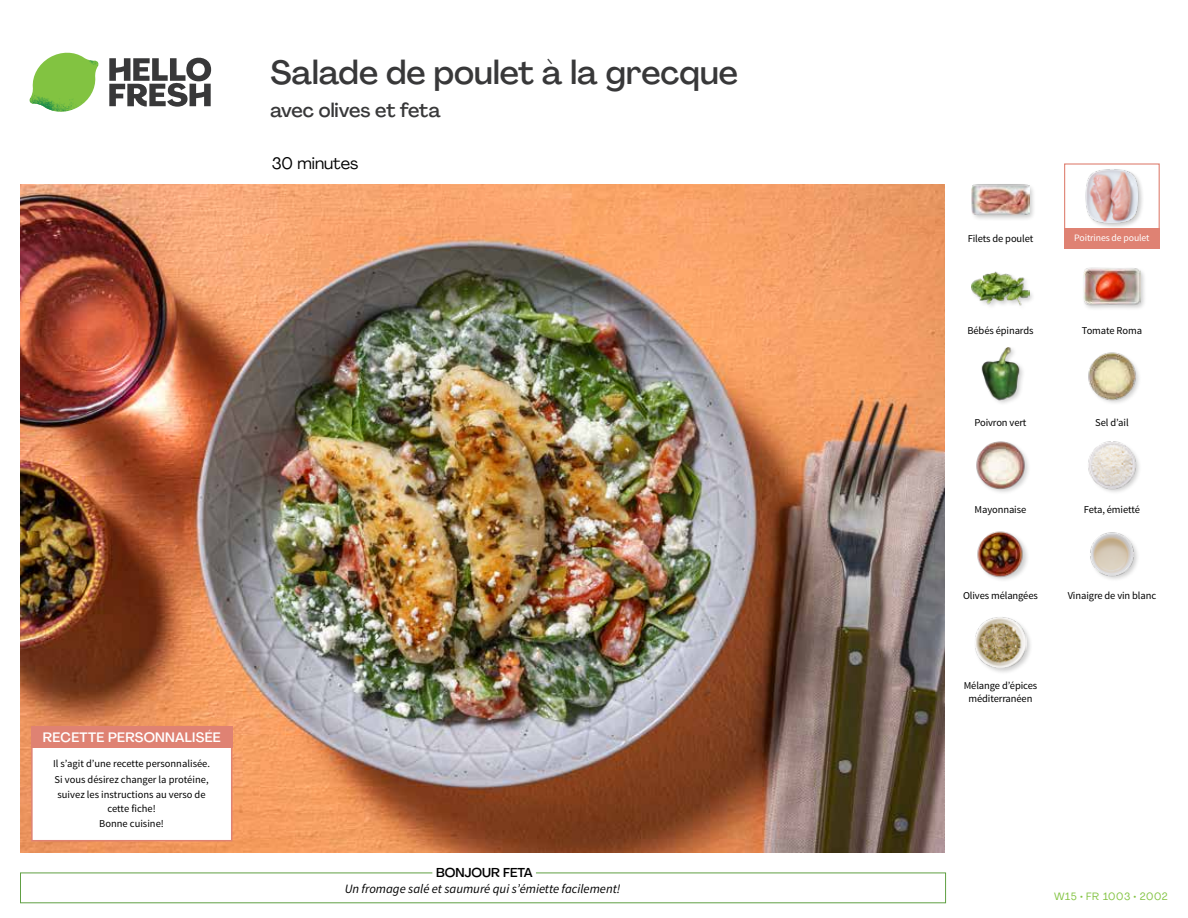
<style>
.page{position:relative;width:1188px;height:918px;background:#fff}
.page>*{position:absolute;margin:0;border:0;box-sizing:border-box;transform-origin:0 0}
.t1{font:500 33px "Agrandir";color:#383839}
.t2{font:500 19.5px "Agrandir";letter-spacing:-.005em;color:#383839}
.t3{font:16.5px "Agrandir";color:#000}
.t4{font:500 13.5px "Agrandir";letter-spacing:.02em;color:#fff}
.t5{font:italic 12.75px "Source Sans Pro";color:#000}
.t6{font:500 12.75px "Agrandir";color:#000}
.t7{font:10.5px/15.6px "Source Sans Pro";letter-spacing:-.01em;color:#000;text-align:center}
.t8{font:10.5px "Agrandir";letter-spacing:.05em;color:#82c341}
.t9{font:9.75px "Source Sans Pro";letter-spacing:-.01em;color:#fff}
</style>
<div class="page">
<svg style="left:109px;top:57px;width:102px;height:50px"></svg>
<svg style="left:34px;top:53px;width:62px;height:40px"></svg>
<img style="left:67px;top:53px;width:32px;height:26px">
<img style="left:33px;top:75px;width:59px;height:11px">
<img style="left:29px;top:79px;width:61px;height:33px">
<img style="left:65px;top:86px;width:27px;height:25px">
<div style="left:20px;top:873px;width:926px;height:30px;border:1px solid #609f43"></div>
<div style="left:432px;top:865px;width:104px;height:15px;background:#fff"></div>
<img style="left:21px;top:184px;width:924px;height:668px">
<div style="left:974px;top:616px;width:59px;height:59px;background:#000;opacity:.2"></div>
<img style="left:975px;top:617px;width:51px;height:52px">
<img style="left:1090px;top:532px;width:48px;height:48px">
<img style="left:977px;top:531px;width:51px;height:49px">
<img style="left:1088px;top:441px;width:51px;height:51px">
<img style="left:976px;top:441px;width:53px;height:51px">
<img style="left:1088px;top:352px;width:51px;height:51px">
<img style="left:981px;top:347px;width:42px;height:56px">
<div style="left:1082px;top:267px;width:65px;height:45px;background:#000;opacity:.2"></div>
<img style="left:1083px;top:267px;width:58px;height:45px">
<div style="left:970px;top:271px;width:66px;height:41px;background:#000;opacity:.2"></div>
<img style="left:972px;top:271px;width:57px;height:41px">
<div style="left:1085px;top:168px;width:60px;height:62px;background:#000;opacity:.2"></div>
<img style="left:1085px;top:168px;width:56px;height:57px">
<div style="left:970px;top:183px;width:66px;height:38px;background:#000;opacity:.2"></div>
<img style="left:972px;top:183px;width:57px;height:38px">
<div style="left:1064px;top:163px;width:96px;height:73px;border:1px solid #df8273"></div>
<div style="left:1064px;top:228px;width:96px;height:21px;background:#df8273"></div>
<div style="left:31px;top:726px;width:201px;height:115px;background:#fff;border:2px solid #df8273"></div>
<div style="left:31px;top:726px;width:202px;height:22px;background:#df8273"></div>
<h1 class="t1" style="left:271px;top:52px;width:469px">Salade de poulet à la grecque</h1>
<h2 class="t2" style="left:271px;top:98px;width:172px">avec olives et feta</h2>
<h3 class="t3" style="left:272px;top:153px;width:88px">30 minutes</h3>
<p class="t4" style="left:43px;top:729px;width:179px">RECETTE PERSONNALISÉE</p>
<p class="t7" style="left:53px;top:756px;width:158px;text-align:left">Il s’agit d’une recette personnalisée.<br>Si vous désirez changer la protéine, suivez les instructions au verso de</p>
<p class="t7" style="left:99px;top:801px;width:66px">cette fiche!<br>Bonne cuisine!</p>
<p class="t6" style="left:436px;top:864px;width:98px">BONJOUR FETA</p>
<p class="t5" style="left:345px;top:881px;width:277px">Un fromage salé et saumuré qui s’émiette facilement!</p>
<p class="t7" style="left:968px;top:231px;width:67px">Filets de poulet</p>
<p class="t9" style="left:1074px;top:231px;width:77px">Poitrines de poulet</p>
<p class="t7" style="left:967px;top:323px;width:68px">Bébés épinards</p>
<p class="t7" style="left:1082px;top:323px;width:62px">Tomate Roma</p>
<p class="t7" style="left:974px;top:415px;width:54px">Poivron vert</p>
<p class="t7" style="left:1095px;top:415px;width:35px">Sel d’ail</p>
<p class="t7" style="left:975px;top:502px;width:53px">Mayonnaise</p>
<p class="t7" style="left:1084px;top:502px;width:58px">Feta, émietté</p>
<p class="t7" style="left:963px;top:588px;width:76px">Olives mélangées</p>
<p class="t7" style="left:1068px;top:588px;width:90px">Vinaigre de vin blanc</p>
<p class="t7" style="left:964px;top:679px;width:75px;line-height:13.5px">Mélange d’épices méditerranéen</p>
<p class="t8" style="left:1054px;top:890px;width:115px">W15 • FR 1003 • 2002</p>
</div>
